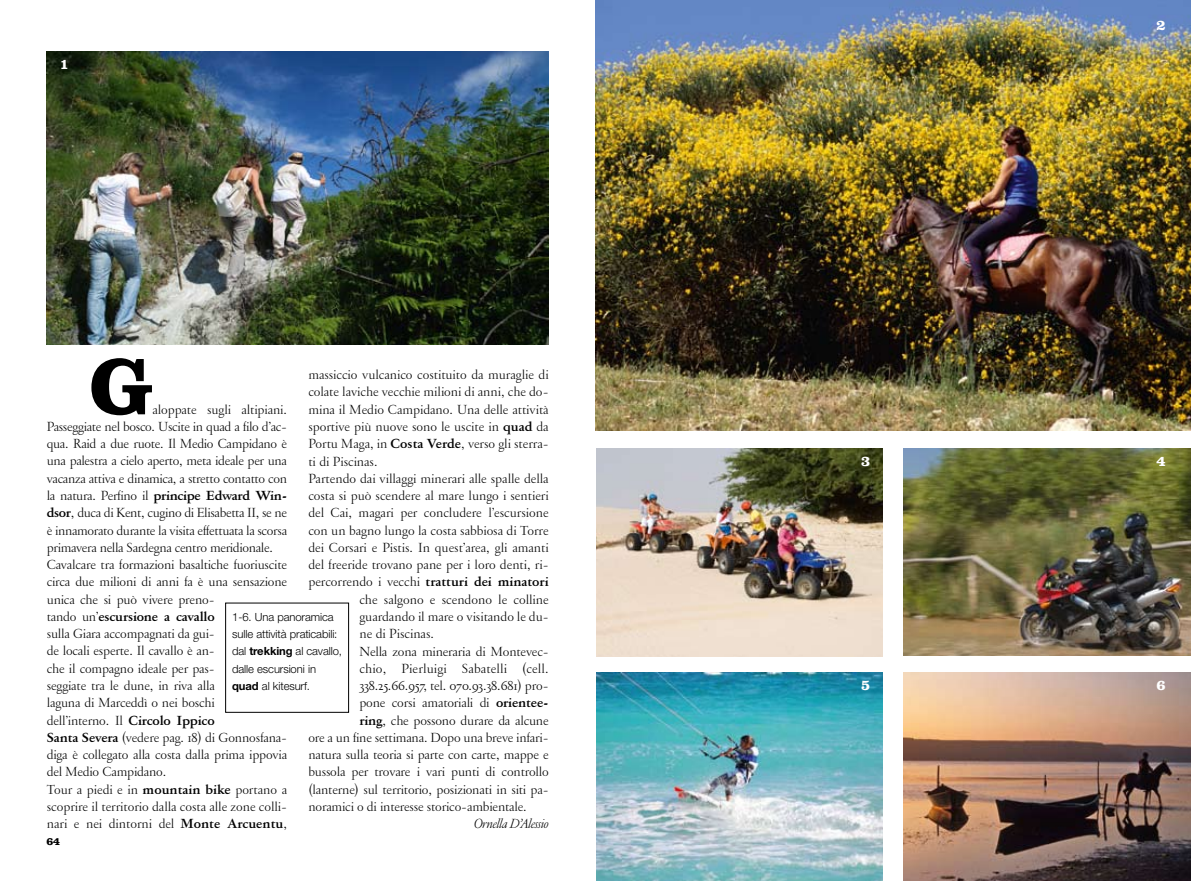
<style>
.page{position:relative;width:1191px;height:881px;background:#fff}
.page>*{position:absolute;margin:0;border:0;box-sizing:border-box;transform-origin:0 0}
.t1{font:700 81.3px "Clarendon LT Std";color:#000}
.t2{font:700 15px "Clarendon LT Std";color:#fff}
.t3{font:300 14.25px/17.2px "Garamond FB Text";letter-spacing:-.01em;color:#000}
.t4{font:700 14.25px "Garamond FB Text";color:#000}
.t5{font:300 14.25px "Garamond FB Text";letter-spacing:.015em;color:#000}
.t6{font:italic 300 14.25px "Garamond FB Text";letter-spacing:-.02em;color:#000}
.t7{font:300 11.25px/17.2px "Helvetica Neue LT Std";letter-spacing:-.01em;color:#000}
.t8{font:700 11.25px "Clarendon LT Std";color:#000}
.s1{font-weight:700}
.s2{font-weight:300}
</style>
<div class="page">
<img style="left:597px;top:448px;width:285px;height:208px">
<img style="left:597px;top:672px;width:285px;height:208px">
<img style="left:904px;top:448px;width:287px;height:207px">
<img style="left:904px;top:672px;width:287px;height:208px">
<img style="left:595px;top:0;width:596px;height:431px">
<img style="left:47px;top:51px;width:502px;height:293px">
<div style="left:225px;top:602px;width:124px;height:110px;border:1px solid #000"></div>
<p class="t2" style="left:60px;top:54px;width:11px">1</p>
<h1 class="t1" style="left:89px;top:337px;width:65px">G</h1>
<p class="t3" style="left:308px;top:366px;width:242px">massiccio vulcanico costituito da muraglie di</p>
<p class="t3" style="left:308px;top:384px;width:242px">colate laviche vecchie milioni di anni, che do-</p>
<p class="t3" style="left:308px;top:401px;width:242px">mina il Medio Campidano. Una delle attività</p>
<p class="t3" style="left:308px;top:418px;width:242px">sportive più nuove sono le uscite in <span class="s1">quad</span> da</p>
<p class="t3" style="left:308px;top:435px;width:242px">Portu Maga, in <span class="s1">Costa Verde</span>, verso gli sterra-</p>
<p class="t3" style="left:308px;top:453px;width:71px">ti di Piscinas.</p>
<p class="t3" style="left:308px;top:470px;width:242px">Partendo dai villaggi minerari alle spalle della</p>
<p class="t3" style="left:308px;top:487px;width:242px">costa si può scendere al mare lungo i sentieri</p>
<p class="t3" style="left:308px;top:504px;width:242px">del Cai, magari per concludere l’escursione</p>
<p class="t3" style="left:308px;top:522px;width:242px">con un bagno lungo la costa sabbiosa di Torre</p>
<p class="t3" style="left:308px;top:539px;width:242px">dei Corsari e Pistis. In quest’area, gli amanti</p>
<p class="t3" style="left:308px;top:556px;width:242px">del freeride trovano pane per i loro denti, ri-</p>
<p class="t4" style="left:308px;top:574px;width:242px"><span class="s2">percorrendo i vecchi</span> tratturi dei minatori</p>
<p class="t3" style="left:359px;top:591px;width:191px">che salgono e scendono le colline</p>
<p class="t3" style="left:359px;top:608px;width:191px">guardando il mare o visitando le du-</p>
<p class="t3" style="left:359px;top:625px;width:76px">ne di Piscinas.</p>
<p class="t3" style="left:359px;top:642px;width:191px">Nella zona mineraria di Montevec-</p>
<p class="t5" style="left:359px;top:661px;width:191px">chio, Pierluigi Sabatelli (cell.</p>
<p class="t3" style="left:359px;top:677px;width:191px">338.25.66.957, tel. 070.93.38.681) pro-</p>
<p class="t3" style="left:359px;top:694px;width:191px">pone corsi amatoriali di <span class="s1">orientee-</span></p>
<p class="t3" style="left:359px;top:712px;width:191px"><span class="s1">ring</span>, che possono durare da alcune</p>
<p class="t3" style="left:308px;top:729px;width:242px">ore a un fine settimana. Dopo una breve infari-</p>
<p class="t3" style="left:308px;top:746px;width:242px">natura sulla teoria si parte con carte, mappe e</p>
<p class="t3" style="left:308px;top:763px;width:242px">bussola per trovare i vari punti di controllo</p>
<p class="t3" style="left:308px;top:781px;width:242px">(lanterne) sul territorio, posizionati in siti pa-</p>
<p class="t3" style="left:308px;top:798px;width:220px">noramici o di interesse storico-ambientale.</p>
<p class="t6" style="left:474px;top:816px;width:76px">Ornella D’Alessio</p>
<p class="t3" style="left:47px;top:401px;width:242px;text-indent:106px">aloppate sugli altipiani.<br>Passeggiate nel bosco. Uscite in quad a filo d’ac&shy;qua. Raid a due ruote. Il Medio Campidano è una palestra a cielo aperto, meta ideale per una vacanza attiva e dinamica, a stretto contatto con la natura. Perfino il <span class="s1">principe Edward Win&shy;dsor</span>, duca di Kent, cugino di Elisabetta II, se ne è innamorato durante la visita effettuata la scorsa primavera nella Sardegna centro meridionale.<br>Cavalcare tra formazioni basaltiche fuoriuscite circa due milioni di anni fa è una sensazione unica che si può vivere preno-<br>tando un’<span class="s1">escursione a cavallo<br></span>sulla Giara accompagnati da gui-<br>de locali esperte. Il cavallo è an-<br>che il compagno ideale per pas-<br>seggiate tra le dune, in riva alla<br>laguna di Marceddì o nei boschi<br>dell’interno. Il <span class="s1">Circolo Ippico<br>Santa Severa</span> (vedere pag. 18) di Gonnosfana&shy;diga è collegato alla costa dalla prima ippovia del Medio Campidano.<br>Tour a piedi e in <span class="s1">mountain bike</span> portano a scoprire il territorio dalla costa alle zone colli&shy;nari e nei dintorni del <span class="s1">Monte Arcuentu</span>,</p>
<p class="t7" style="left:232px;top:607px;width:111px">1-6. Una panoramica sulle attività praticabili: dal <span class="s1">trekking</span> al cavallo, dalle escursioni in <span class="s1">quad</span> al kitesurf.</p>
<p class="t8" style="left:46px;top:834px;width:15px">64</p>
<p class="t2" style="left:1156px;top:16px;width:11px">2</p>
<p class="t2" style="left:861px;top:451px;width:11px">3</p>
<p class="t2" style="left:1156px;top:451px;width:11px">4</p>
<p class="t2" style="left:861px;top:675px;width:11px">5</p>
<p class="t2" style="left:1156px;top:675px;width:11px">6</p>
</div>
